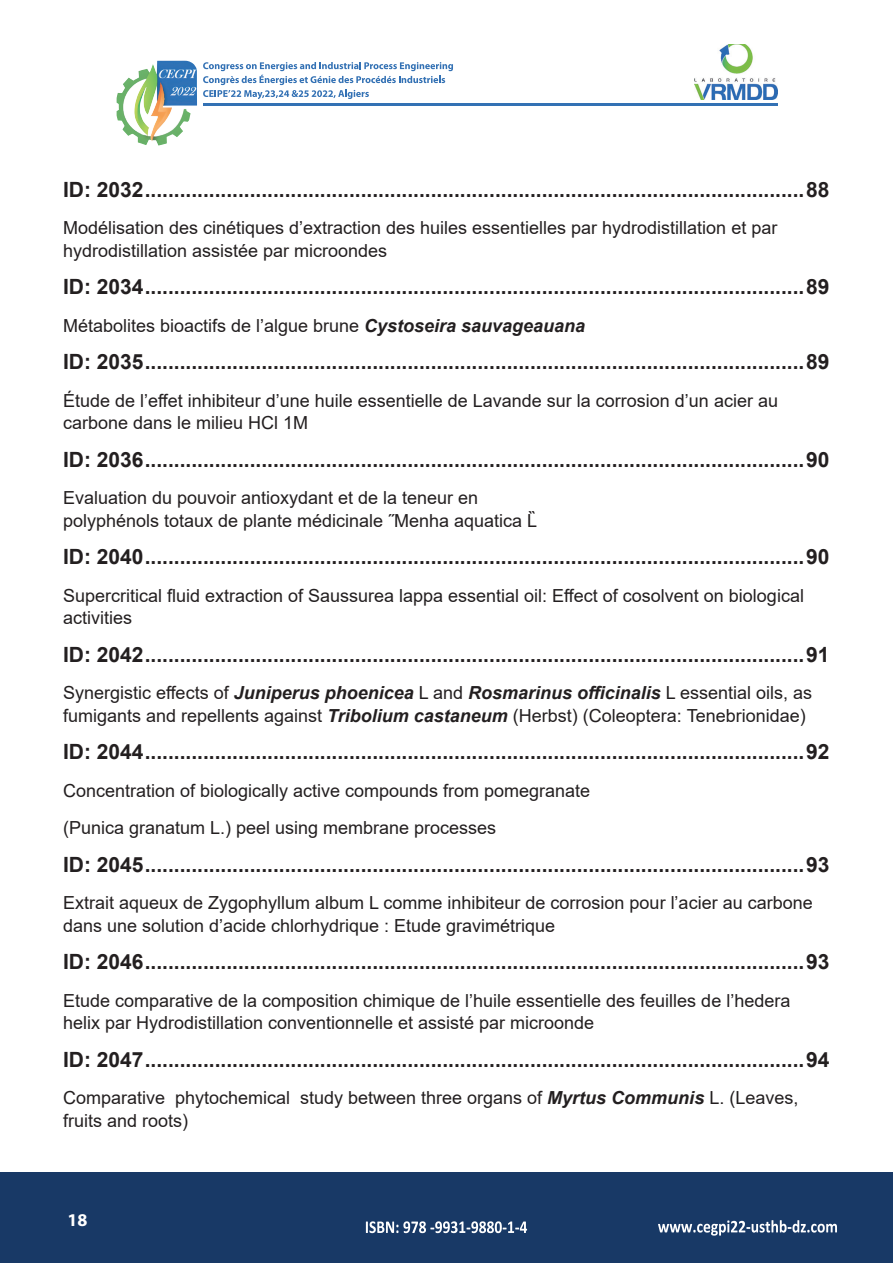
<style>
.page{position:relative;width:893px;height:1263px;background:#fff}
.page>*{position:absolute;margin:0;border:0;box-sizing:border-box;transform-origin:0 0}
.t1{font:700 21px "Arial";color:#231f20}
.t2{font:18px/22.5px "Arial";color:#231f20}
.t3{font:700 18px "Myriad Pro";color:#fff}
.s1{font-weight:700;font-style:italic}
</style>
<div class="page">
<div style="left:0;top:1172px;width:893px;height:91px;background:#183966"></div>
<svg style="left:366px;top:1221px;width:161px;height:12px"></svg>
<svg style="left:658px;top:1220px;width:179px;height:15px"></svg>
<svg style="left:203px;top:62px;width:250px;height:37px"></svg>
<img style="left:117px;top:61px;width:65px;height:84px">
<hr style="left:203px;top:103px;width:574px;height:2px;background:#3371b4">
<img style="left:695px;top:44px;width:82px;height:55px">
<p class="t1" style="left:63px;top:175px;width:768px">ID: 2032.................................................................................................................88</p>
<p class="t2" style="left:63px;top:217px;width:716px">Modélisation des cinétiques d’extraction des huiles essentielles par hydrodistillation et par hydrodistillation assistée par microondes</p>
<p class="t1" style="left:63px;top:272px;width:768px">ID: 2034.................................................................................................................89</p>
<p class="t2" style="left:63px;top:314px;width:524px">Métabolites bioactifs de l’algue brune <span class="s1">Cystoseira sauvageauana</span></p>
<p class="t1" style="left:63px;top:347px;width:768px">ID: 2035.................................................................................................................89</p>
<p class="t2" style="left:63px;top:389px;width:716px">Étude de l’effet inhibiteur d’une huile essentielle de Lavande sur la corrosion d’un acier au carbone dans le milieu HCl 1M</p>
<p class="t1" style="left:63px;top:445px;width:768px">ID: 2036.................................................................................................................90</p>
<p class="t2" style="left:63px;top:487px;width:477px">Evaluation du pouvoir antioxydant et de la teneur en polyphénols totaux de plante médicinale ˝Menha aquatica L̏</p>
<p class="t1" style="left:63px;top:542px;width:768px">ID: 2040.................................................................................................................90</p>
<p class="t2" style="left:63px;top:584px;width:742px">Supercritical fluid extraction of Saussurea lappa essential oil: Effect of cosolvent on biological activities</p>
<p class="t1" style="left:63px;top:640px;width:768px">ID: 2042.................................................................................................................91</p>
<p class="t2" style="left:63px;top:682px;width:751px">Synergistic effects of <span class="s1">Juniperus phoenicea</span> L and <span class="s1">Rosmarinus officinalis</span> L essential oils, as fumigants and repellents against <span class="s1">Tribolium castaneum</span> (Herbst) (Coleoptera: Tenebrionidae)</p>
<p class="t1" style="left:63px;top:737px;width:768px">ID: 2044.................................................................................................................92</p>
<p class="t2" style="left:63px;top:779px;width:529px">Concentration of biologically active compounds from pomegranate</p>
<p class="t2" style="left:63px;top:817px;width:435px">(Punica granatum L.) peel using membrane processes</p>
<p class="t1" style="left:63px;top:850px;width:768px">ID: 2045.................................................................................................................93</p>
<p class="t2" style="left:63px;top:892px;width:751px">Extrait aqueux de Zygophyllum album L comme inhibiteur de corrosion pour l’acier au carbone dans une solution d’acide chlorhydrique : Etude gravimétrique</p>
<p class="t1" style="left:63px;top:947px;width:768px">ID: 2046.................................................................................................................93</p>
<p class="t2" style="left:63px;top:989px;width:729px">Etude comparative de la composition chimique de l’huile essentielle des feuilles de l’hedera helix par Hydrodistillation conventionnelle et assisté par microonde</p>
<p class="t1" style="left:63px;top:1045px;width:768px">ID: 2047.................................................................................................................94</p>
<p class="t2" style="left:63px;top:1087px;width:737px">Comparative phytochemical study between three organs of <span class="s1">Myrtus Communis</span> L. (Leaves, fruits and roots)</p>
<p class="t3" style="left:68px;top:1208px;width:21px">18</p>
</div>
